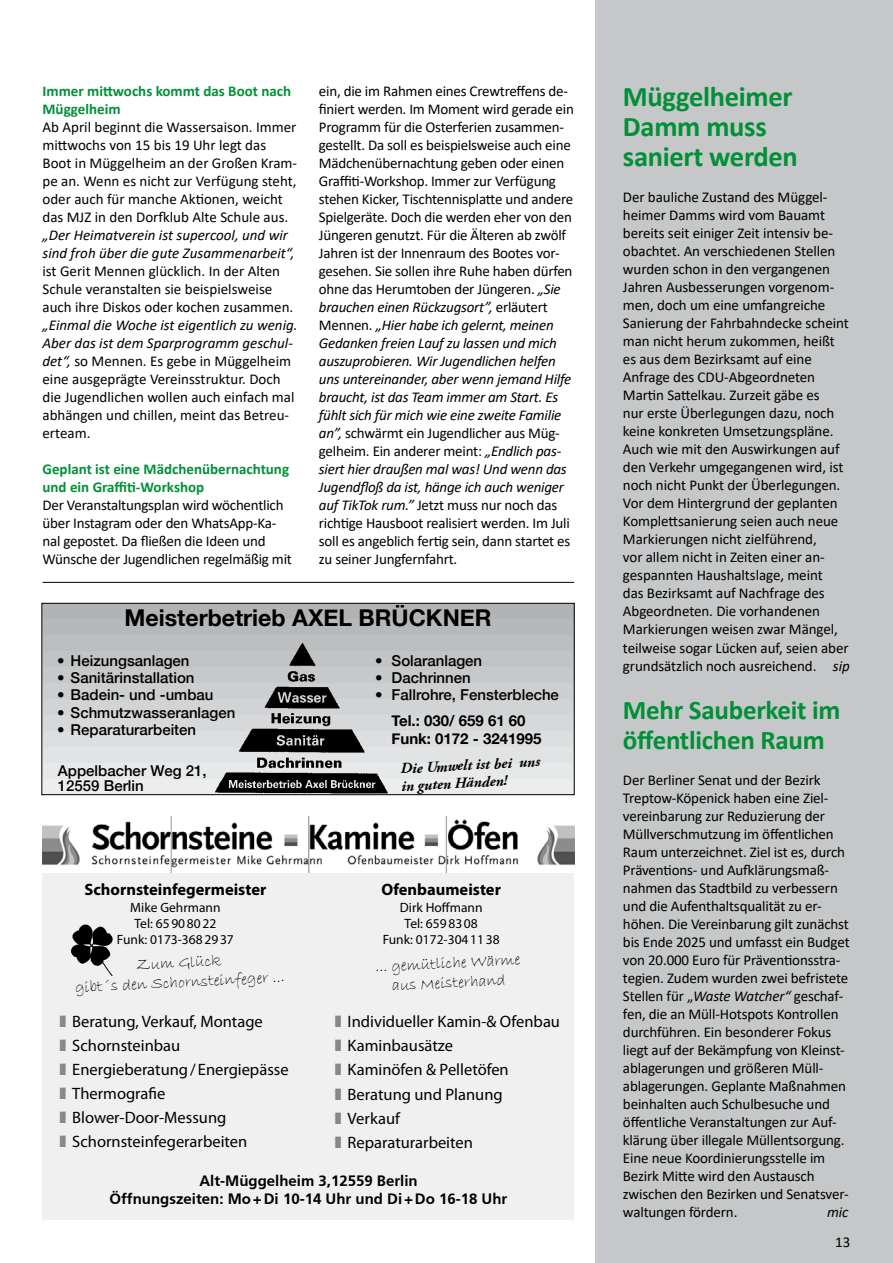
<style>
.page{position:relative;width:893px;height:1263px;background:#fff}
.page>*{position:absolute;margin:0;border:0;box-sizing:border-box;transform-origin:0 0}
.t1{font:700 28.5px/30px "Calibri";letter-spacing:-.01em;color:#009037}
.t2{font:700 27px/30px "Calibri";letter-spacing:-.01em;color:#009037}
.t3{font:700 23.1px "Helvetica Neue";color:#000}
.t4{font:16.5px/24px "Myriad Pro";color:#000}
.t5{font:700 16.5px "Myriad Pro";color:#000}
.t6{font:16.35px/19.6px "Bradley Hand ITC";color:#000;text-align:center}
.t7{font:15px/18px "Calibri";letter-spacing:-.01em;color:#000}
.t8{font:500 15px/15px "Helvetica Neue";color:#000}
.t9{font:700 15px/18px "Calibri";color:#009037}
.t10{font:italic 15px/18px "Calibri";color:#000}
.t11{font:700 15px/18px "Frutiger";color:#000;text-align:center}
.t12{font:700 15px "Myriad Pro";color:#000}
.t13{font:700 15px/17.4px "Helvetica Neue";color:#000}
.t14{font:italic 700 15px/17.4px "Adobe Garamond Pro";color:#000}
.t15{font:13.5px/16.2px "Myriad Pro";color:#000;text-align:center}
.s1{font-style:italic}
.s2{color:#87888a}
</style>
<div class="page">
<div style="left:595px;top:0;width:298px;height:1263px;background:#c6c7c8"></div>
<div style="left:42px;top:603px;width:532px;height:16px;background:#b1b3b4"></div>
<div style="left:42px;top:619px;width:532px;height:16px;background:#b7b8ba"></div>
<div style="left:42px;top:635px;width:532px;height:16px;background:#bcbebf"></div>
<div style="left:42px;top:651px;width:532px;height:16px;background:#c2c3c5"></div>
<div style="left:42px;top:667px;width:532px;height:16px;background:#c7c8ca"></div>
<div style="left:42px;top:683px;width:532px;height:16px;background:#cdcecf"></div>
<div style="left:42px;top:699px;width:532px;height:16px;background:#d2d3d4"></div>
<div style="left:42px;top:715px;width:532px;height:16px;background:#d7d8da"></div>
<div style="left:42px;top:731px;width:532px;height:16px;background:#dddedf"></div>
<div style="left:42px;top:747px;width:532px;height:16px;background:#e2e3e4"></div>
<div style="left:42px;top:763px;width:532px;height:16px;background:#e7e8e9"></div>
<div style="left:42px;top:779px;width:532px;height:16px;background:#eceded"></div>
<div style="left:41px;top:603px;width:534px;height:192px;border:1px solid #000"></div>
<img style="left:211px;top:643px;width:182px;height:153px">
<div style="left:43px;top:816px;width:531px;height:404px;background:#f0f0f1"></div>
<img style="left:43px;top:816px;width:531px;height:56px">
<img style="left:71px;top:924px;width:42px;height:52px">
<hr style="left:43px;top:582px;width:531px;height:1px;background:#000">
<p class="t9" style="left:43px;top:82px;width:250px">Immer mittwochs kommt das Boot nach<br>Müggelheim</p>
<p class="t7" style="left:43px;top:118px;width:256px">Ab April beginnt die Wassersaison. Immer mittwochs von 15 bis 19 Uhr legt das Boot in Müggelheim an der Großen Kram&shy;pe an. Wenn es nicht zur Verfügung steht, oder auch für manche Aktionen, weicht das MJZ in den Dorfklub Alte Schule aus.</p>
<p class="t10" style="left:43px;top:226px;width:254px">„Der Heimatverein ist supercool, und wir sind froh über die gute Zusammenarbeit“,</p>
<p class="t7" style="left:43px;top:262px;width:252px">ist Gerit Mennen glücklich. In der Alten<br>Schule veranstalten sie beispielsweise auch ihre Diskos oder kochen zusammen.</p>
<p class="t7" style="left:43px;top:316px;width:257px"><span class="s1">„Einmal die Woche ist eigentlich zu wenig.<br>Aber das ist dem Sparprogramm geschul&shy;det“,</span> so Mennen. Es gebe in Müggelheim eine ausgeprägte Vereinsstruktur. Doch die Jugendlichen wollen auch einfach mal abhängen und chillen, meint das Betreu&shy;erteam.</p>
<p class="t9" style="left:43px;top:460px;width:248px">Geplant ist eine Mädchenübernachtung und ein Graffiti-Workshop</p>
<p class="t7" style="left:43px;top:496px;width:251px">Der Veranstaltungsplan wird wöchentlich über Instagram oder den WhatsApp-Ka&shy;nal gepostet. Da fließen die Ideen und Wünsche der Jugendlichen regelmäßig mit</p>
<p class="t7" style="left:319px;top:82px;width:257px">ein, die im Rahmen eines Crewtreffens de&shy;finiert werden. Im Moment wird gerade ein Programm für die Osterferien zusammen&shy;gestellt. Da soll es beispielsweise auch eine Mädchenübernachtung geben oder einen Graffiti-Workshop. Immer zur Verfügung stehen Kicker, Tischtennisplatte und andere Spielgeräte. Doch die werden eher von den Jüngeren genutzt. Für die Älteren ab zwölf Jahren ist der Innenraum des Bootes vor&shy;gesehen. Sie sollen ihre Ruhe haben dürfen ohne das Herumtoben der Jüngeren. <span class="s1">„Sie brauchen einen Rückzugsort”,</span> erläutert Mennen. <span class="s1">„Hier habe ich gelernt, meinen Gedanken freien Lauf zu lassen und mich auszuprobieren. Wir Jugendlichen helfen uns untereinander, aber wenn jemand Hilfe braucht, ist das Team immer am Start. Es fühlt sich für mich wie eine zweite Familie an”,</span> schwärmt ein Jugendlicher aus Müg&shy;gelheim. Ein anderer meint: <span class="s1">„Endlich pas&shy;siert hier draußen mal was! Und wenn das Jugendfloß da ist, hänge ich auch weniger auf TikTok rum.”</span> Jetzt muss nur noch das richtige Hausboot realisiert werden. Im Juli soll es angeblich fertig sein, dann startet es zu seiner Jungfernfahrt.</p>
<h3 class="t3" style="left:125px;top:599px;width:368px">Meisterbetrieb AXEL BRÜCKNER</h3>
<p class="t8" style="left:57px;top:652px;width:134px">• Heizungsanlagen</p>
<p class="t8" style="left:57px;top:669px;width:139px">• Sanitärinstallation</p>
<p class="t8" style="left:57px;top:687px;width:158px">• Badein- und -umbau</p>
<p class="t8" style="left:57px;top:704px;width:180px">• Schmutzwasseranlagen</p>
<p class="t8" style="left:57px;top:722px;width:141px">• Reparaturarbeiten</p>
<p class="t8" style="left:58px;top:762px;width:150px">Appelbacher Weg 21,<br>12559 Berlin</p>
<p class="t5" style="left:84px;top:879px;width:183px">Schornsteinfegermeister</p>
<p class="t15" style="left:117px;top:899px;width:118px">Mike Gehrmann<br>Tel: 65908022<br>Funk: 0173-3682937</p>
<p class="t8" style="left:375px;top:652px;width:109px">• Solaranlagen</p>
<p class="t8" style="left:375px;top:669px;width:97px">• Dachrinnen</p>
<p class="t8" style="left:375px;top:687px;width:185px">• Fallrohre, Fensterbleche</p>
<p class="t13" style="left:392px;top:713px;width:151px">Tel.: 030/ 659 61 60<br>Funk: 0172 - 3241995</p>
<p class="t14" style="left:400px;top:760px;width:141px;rotate:-3deg">Die Umwelt ist bei uns in guten Händen!</p>
<p class="t5" style="left:381px;top:879px;width:121px">Ofenbaumeister</p>
<p class="t15" style="left:383px;top:899px;width:118px">Dirk Hoffmann<br>Tel: 6598308<br>Funk: 0172-3041138</p>
<p class="t6" style="left:74px;top:958px;width:211px;rotate:-3deg">Zum Glück<br>gibt´s den Schornsteinfeger ...</p>
<p class="t6" style="left:375px;top:957px;width:147px;rotate:-3deg">... gemütliche Wärme aus Meisterhand</p>
<p class="t4" style="left:60px;top:1009px;width:231px"><span class="s2">❚</span> Beratung, Verkauf, Montage<br><span class="s2">❚</span> Schornsteinbau<br><span class="s2">❚</span> Energieberatung/ Energiepässe <span class="s2">❚</span> Thermografie<br><span class="s2">❚</span> Blower-Door-Messung<br><span class="s2">❚</span> Schornsteinfegerarbeiten</p>
<p class="t4" style="left:335px;top:1009px;width:227px"><span class="s2">❚</span> Individueller Kamin-&amp; Ofenbau <span class="s2">❚</span> Kaminbausätze<br><span class="s2">❚</span> Kaminöfen &amp; Pelletöfen<br><span class="s2">❚</span> Beratung und Planung<br><span class="s2">❚</span> Verkauf<br><span class="s2">❚</span> Reparaturarbeiten</p>
<p class="t11" style="left:110px;top:1171px;width:399px">Alt-Müggelheim 3,12559 Berlin<br>Öffnungszeiten: Mo+Di 10-14 Uhr und Di+Do 16-18 Uhr</p>
<p class="t12" style="left:202px;top:1171px;width:21px">Alt</p>
<p class="t12" style="left:286px;top:1171px;width:42px">eim 3,</p>
<p class="t12" style="left:374px;top:1171px;width:41px">Berlin</p>
<p class="t12" style="left:120px;top:1189px;width:141px">Öffnungszeiten: M /</p>
<p class="t12" style="left:280px;top:1189px;width:218px">+ Do 10-18 Uhr und Fr 10-14 Uhr</p>
<h1 class="t1" style="left:623px;top:82px;width:176px">Müggelheimer<br>Damm muss saniert werden</h1>
<p class="t7" style="left:623px;top:188px;width:228px">Der bauliche Zustand des Müggel&shy;heimer Damms wird vom Bauamt bereits seit einiger Zeit intensiv be&shy;obachtet. An verschiedenen Stellen wurden schon in den vergangenen Jahren Ausbesserungen vorgenom&shy;men, doch um eine umfangreiche Sanierung der Fahrbahndecke scheint man nicht herum zukommen, heißt es aus dem Bezirksamt auf eine Anfrage des CDU-Abgeordneten Martin Sattelkau. Zurzeit gäbe es<br>nur erste Überlegungen dazu, noch keine konkreten Umsetzungspläne.<br>Auch wie mit den Auswirkungen auf den Verkehr umgegangenen wird, ist noch nicht Punkt der Überlegungen.<br>Vor dem Hintergrund der geplanten Komplettsanierung seien auch neue Markierungen nicht zielführend,<br>vor allem nicht in Zeiten einer an&shy;gespannten Haushaltslage, meint<br>das Bezirksamt auf Nachfrage des Abgeordneten. Die vorhandenen Markierungen weisen zwar Mängel, teilweise sogar Lücken auf, seien aber grundsätzlich noch ausreichend. <span class="s1">sip</span></p>
<h2 class="t2" style="left:623px;top:694px;width:219px">Mehr Sauberkeit im öffentlichen Raum</h2>
<p class="t7" style="left:623px;top:770px;width:228px">Der Berliner Senat und der Bezirk Treptow-Köpenick haben eine Ziel&shy;vereinbarung zur Reduzierung der Müllverschmutzung im öffentlichen Raum unterzeichnet. Ziel ist es, durch Präventions- und Aufklärungsmaß&shy;nahmen das Stadtbild zu verbessern und die Aufenthaltsqualität zu er&shy;höhen. Die Vereinbarung gilt zunächst bis Ende 2025 und umfasst ein Budget von 20.000 Euro für Präventionsstra&shy;tegien. Zudem wurden zwei befristete Stellen für „<span class="s1">Waste Watcher“</span> geschaf&shy;fen, die an Müll-Hotspots Kontrollen durchführen. Ein besonderer Fokus liegt auf der Bekämpfung von Kleinst&shy;ablagerungen und größeren Müll&shy;ablagerungen. Geplante Maßnahmen beinhalten auch Schulbesuche und öffentliche Veranstaltungen zur Auf&shy;klärung über illegale Müllentsorgung.<br>Eine neue Koordinierungsstelle im Bezirk Mitte wird den Austausch zwischen den Bezirken und Senatsver&shy;waltungen fördern.</p>
<p class="t10" style="left:827px;top:1202px;width:23px">mic</p>
<p class="t7" style="left:835px;top:1232px;width:17px">13</p>
</div>
